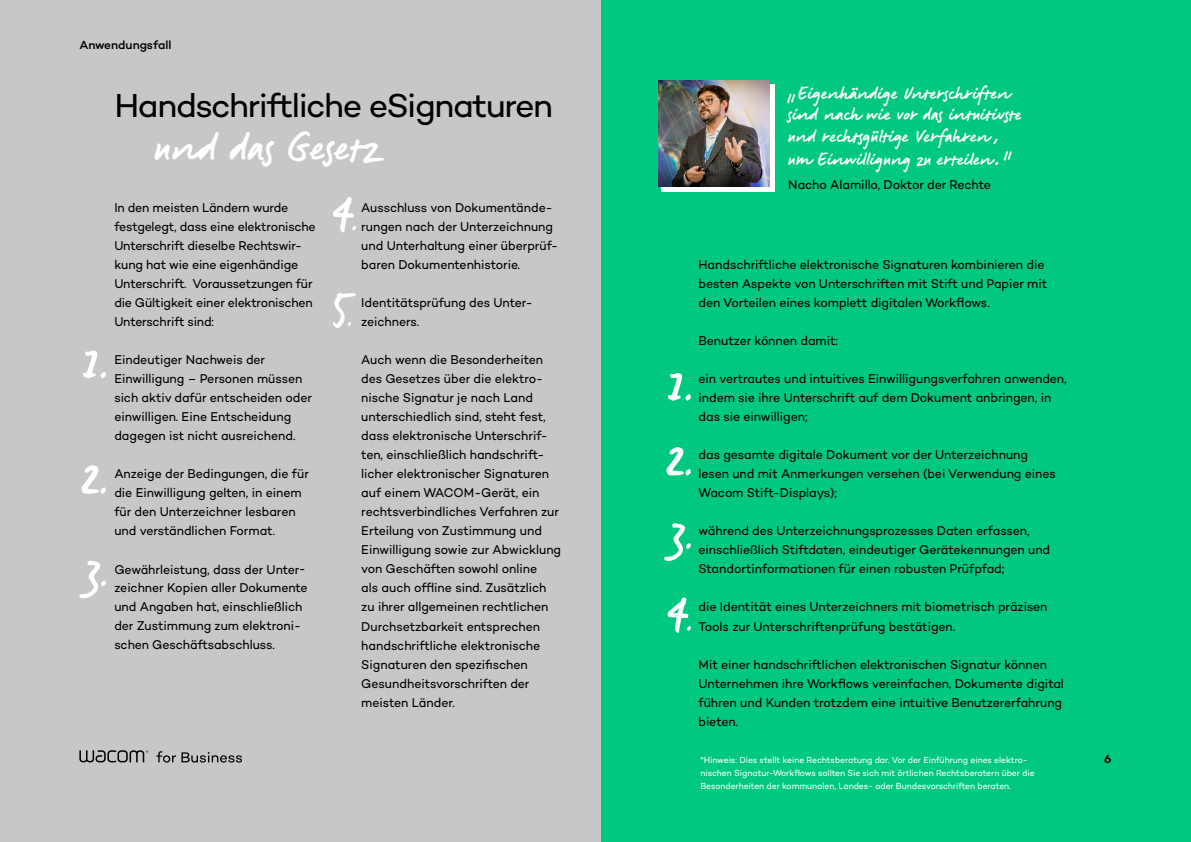
<style>
.page{position:relative;width:1191px;height:842px;background:#c5c7c8}
.page>*{position:absolute;margin:0;border:0;box-sizing:border-box;transform-origin:0 0}
.t1{font:40.6px "Signature Wacom";color:#fff}
.t2{font:33.8px "Campton Wacom";letter-spacing:-.04em;color:#000}
.t3{font:18px/22px "Signature Wacom";color:#fff}
.t4{font:13px/19px "Campton Wacom";letter-spacing:-.005em;color:#000;scale:.95 1}
.t5{font:500 12px "Campton Wacom";color:#000}
.t6{font:600 12px "Campton Wacom";color:#000}
.t7{font:9px/13px "Campton Wacom";letter-spacing:-.005em;color:#fff;scale:.95 1}
</style>
<div class="page">
<div style="left:601px;top:0;width:590px;height:842px;background:#00c880"></div>
<svg style="left:661px;top:85px;width:114px;height:107px"></svg>
<svg style="left:79px;top:750px;width:163px;height:13px"></svg>
<img style="left:659px;top:81px;width:110px;height:105px">
<svg style="left:668px;top:373px;width:22px;height:28px"></svg>
<svg style="left:666px;top:447px;width:24px;height:28px"></svg>
<svg style="left:664px;top:523px;width:26px;height:38px"></svg>
<svg style="left:667px;top:597px;width:23px;height:36px"></svg>
<svg style="left:83px;top:350px;width:23px;height:28px"></svg>
<svg style="left:81px;top:465px;width:25px;height:29px"></svg>
<svg style="left:79px;top:561px;width:27px;height:37px"></svg>
<svg style="left:333px;top:197px;width:23px;height:35px"></svg>
<svg style="left:333px;top:293px;width:23px;height:35px"></svg>
<p class="t5" style="left:79px;top:37px;width:94px">Anwendungsfall</p>
<h2 class="t2" style="left:114px;top:85px;width:440px">Handschriftliche eSignaturen</h2>
<h1 class="t1" style="left:154px;top:120px;width:226px">und das Gesetz</h1>
<p class="t4" style="left:114px;top:198px;width:213px">In den meisten Ländern wurde festgelegt, dass eine elektronische<br>Unterschrift dieselbe Rechtswir&shy;kung hat wie eine eigenhändige<br>Unterschrift. Voraussetzungen für die Gültigkeit einer elektronischen<br>Unterschrift sind:</p>
<p class="t4" style="left:114px;top:350px;width:210px">Eindeutiger Nachweis der<br>Einwilligung – Personen müssen sich aktiv dafür entscheiden oder einwilligen. Eine Entscheidung dagegen ist nicht ausreichend.</p>
<p class="t4" style="left:114px;top:464px;width:206px">Anzeige der Bedingungen, die für die Einwilligung gelten, in einem für den Unterzeichner lesbaren und verständlichen Format.</p>
<p class="t4" style="left:114px;top:559px;width:205px">Gewährleistung, dass der Unter&shy;zeichner Kopien aller Dokumente und Angaben hat, einschließlich der Zustimmung zum elektroni&shy;schen Geschäftsabschluss.</p>
<p class="t4" style="left:361px;top:198px;width:209px">Ausschluss von Dokumentände&shy;rungen nach der Unterzeichnung und Unterhaltung einer überprüf&shy;baren Dokumentenhistorie.</p>
<p class="t4" style="left:361px;top:293px;width:182px">Identitätsprüfung des Unter&shy;zeichners.</p>
<p class="t4" style="left:361px;top:350px;width:212px">Auch wenn die Besonderheiten des Gesetzes über die elektro&shy;nische Signatur je nach Land unterschiedlich sind, steht fest, dass elektronische Unterschrif&shy;ten, einschließlich handschrift&shy;licher elektronischer Signaturen auf einem WACOM-Gerät, ein rechtsverbindliches Verfahren zur<br>Erteilung von Zustimmung und<br>Einwilligung sowie zur Abwicklung von Geschäften sowohl online<br>als auch offline sind. Zusätzlich zu ihrer allgemeinen rechtlichen<br>Durchsetzbarkeit entsprechen handschriftliche elektronische<br>Signaturen den spezifischen<br>Gesundheitsvorschriften der meisten Länder.</p>
<h3 class="t3" style="left:788px;top:81px;width:235px">„Eigenhändige Unterschriften sind nach wie vor das intuitivste und rechtsgültige Verfahren, um Einwilligung zu erteilen."</h3>
<p class="t4" style="left:788px;top:174px;width:215px">Nacho Alamillo, Doktor der Rechte</p>
<p class="t4" style="left:698px;top:255px;width:368px">Handschriftliche elektronische Signaturen kombinieren die besten Aspekte von Unterschriften mit Stift und Papier mit den Vorteilen eines komplett digitalen Workflows.</p>
<p class="t4" style="left:698px;top:331px;width:148px">Benutzer können damit:</p>
<p class="t4" style="left:698px;top:369px;width:389px">ein vertrautes und intuitives Einwilligungsverfahren anwenden, indem sie ihre Unterschrift auf dem Dokument anbringen, in das sie einwilligen;</p>
<p class="t4" style="left:698px;top:445px;width:378px">das gesamte digitale Dokument vor der Unterzeichnung lesen und mit Anmerkungen versehen (bei Verwendung eines<br>Wacom Stift-Displays);</p>
<p class="t4" style="left:698px;top:521px;width:372px">während des Unterzeichnungsprozesses Daten erfassen, einschließlich Stiftdaten, eindeutiger Gerätekennungen und<br>Standortinformationen für einen robusten Prüfpfad;</p>
<p class="t4" style="left:698px;top:597px;width:369px">die Identität eines Unterzeichners mit biometrisch präzisen<br>Tools zur Unterschriftenprüfung bestätigen.</p>
<p class="t4" style="left:698px;top:654px;width:386px">Mit einer handschriftlichen elektronischen Signatur können Unternehmen ihre Workflows vereinfachen, Dokumente digital führen und Kunden trotzdem eine intuitive Benutzererfahrung bieten.</p>
<p class="t7" style="left:700px;top:754px;width:353px">*Hinweis: Dies stellt keine Rechtsberatung dar. Vor der Einführung eines elektro&shy;nischen Signatur-Workflows sollten Sie sich mit örtlichen Rechtsberatern über die<br>Besonderheiten der kommunalen, Landes- oder Bundesvorschriften beraten.</p>
<p class="t6" style="left:1104px;top:751px;width:9px">6</p>
</div>
